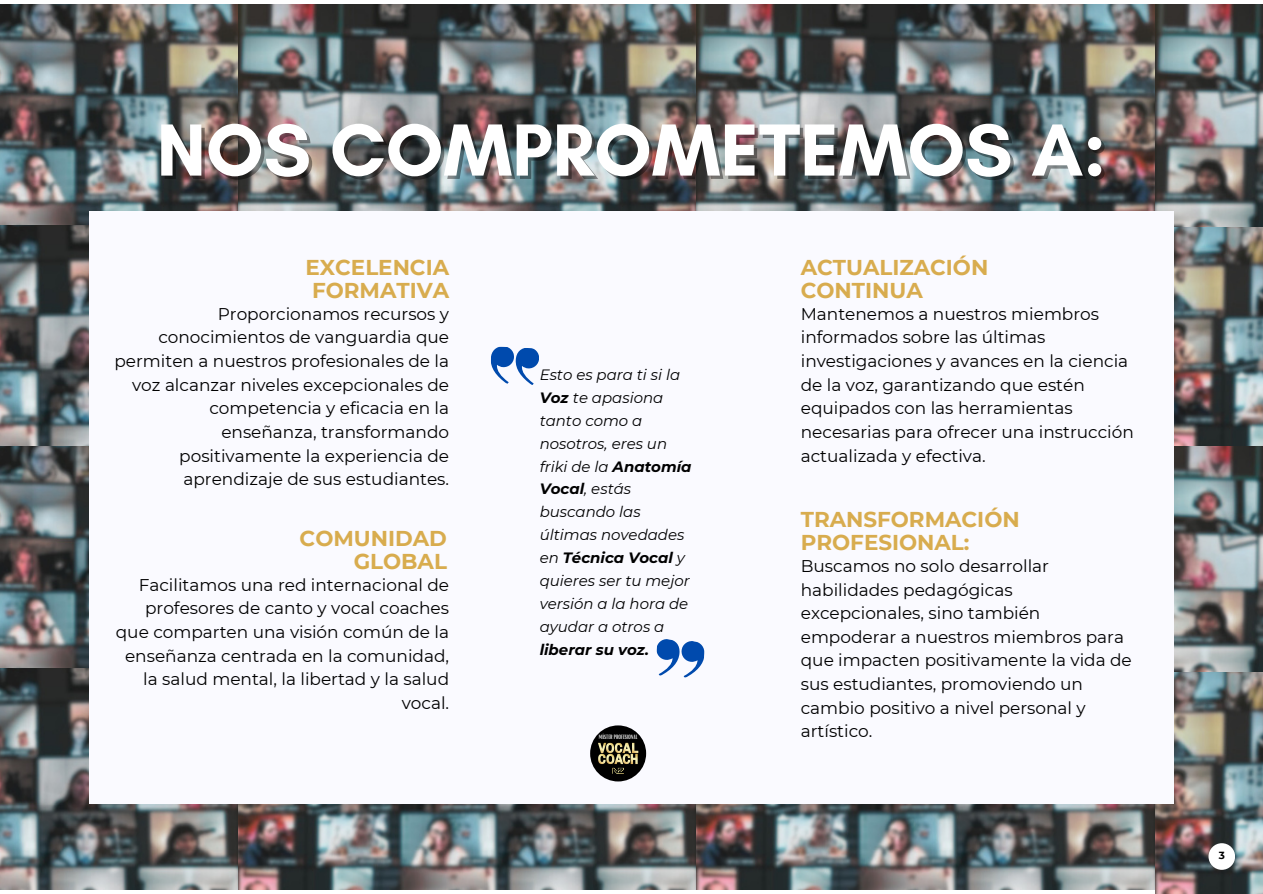
<style>
.page{position:relative;width:1263px;height:894px;background:#fff}
.page>*{position:absolute;margin:0;border:0;box-sizing:border-box;transform-origin:0 0}
.t1{font:700 75.15px "Glacial Indifference";color:#fff}
.t2{font:700 21.45px/22.5px "Montserrat";color:#d8ac4e}
.t3{font:16.95px/23.7px "Montserrat";color:#000}
.t4{font:italic 15px/23px "Montserrat";color:#000}
.t5{font:700 10.35px "Montserrat";color:#000}
.t6{font:6px "Bright";color:#fff}
.s1{font-weight:700}
</style>
<div class="page">
<img style="left:0;top:4px;width:1155px;height:885px">
<img style="left:1155px;top:4px;width:108px;height:889px">
<div style="left:89px;top:211px;width:1085px;height:593px;background:#fafaff"></div>
<svg style="left:656px;top:639px;width:49px;height:39px"></svg>
<svg style="left:491px;top:346px;width:48px;height:39px"></svg>
<div style="left:1208px;top:842px;width:27px;height:27px;background:#fff;border-radius:50%"></div>
<div style="left:590px;top:725px;width:56px;height:56px;background:#000;border-radius:50%"></div>
<svg style="left:598px;top:742px;width:40px;height:32px"></svg>
<p class="t1" style="left:157px;top:104px;width:951px">NOS COMPROMETEMOS A:</p>
<p class="t2" style="left:306px;top:256px;width:145px">EXCELENCIA</p>
<p class="t2" style="left:312px;top:278px;width:139px">FORMATIVA</p>
<p class="t3" style="left:114px;top:301px;width:336px;text-align:right">Proporcionamos recursos y conocimientos de vanguardia que permiten a nuestros profesionales de la voz alcanzar niveles excepcionales de competencia y eficacia en la enseñanza, transformando positivamente la experiencia de aprendizaje de sus estudiantes.</p>
<p class="t2" style="left:300px;top:527px;width:149px">COMUNIDAD</p>
<p class="t2" style="left:354px;top:549px;width:95px">GLOBAL</p>
<p class="t3" style="left:116px;top:572px;width:335px;text-align:right">Facilitamos una red internacional de profesores de canto y vocal coaches que comparten una visión común de la enseñanza centrada en la comunidad, la salud mental, la libertad y la salud vocal.</p>
<p class="t4" style="left:540px;top:363px;width:153px">Esto es para ti si la<br><span class="s1">Voz</span> te apasiona tanto como a nosotros, eres un friki de la <span class="s1">Anatomía<br>Vocal</span>, estás buscando las últimas novedades en <span class="s1">Técnica Vocal</span> y quieres ser tu mejor versión a la hora de ayudar a otros a <span class="s1">liberar su voz.</span></p>
<p class="t6" style="left:599px;top:732px;width:40px">MÁSTER PROFESIONAL</p>
<p class="t2" style="left:801px;top:256px;width:189px">ACTUALIZACIÓN</p>
<p class="t2" style="left:801px;top:278px;width:123px">CONTINUA</p>
<p class="t3" style="left:801px;top:301px;width:335px">Mantenemos a nuestros miembros informados sobre las últimas investigaciones y avances en la ciencia de la voz, garantizando que estén equipados con las herramientas necesarias para ofrecer una instrucción actualizada y efectiva.</p>
<p class="t2" style="left:801px;top:508px;width:220px">TRANSFORMACIÓN<br>PROFESIONAL:</p>
<p class="t3" style="left:801px;top:554px;width:333px">Buscamos no solo desarrollar habilidades pedagógicas excepcionales, sino también empoderar a nuestros miembros para que impacten positivamente la vida de sus estudiantes, promoviendo un cambio positivo a nivel personal y artístico.</p>
<p class="t5" style="left:1219px;top:848px;width:8px">3</p>
</div>
